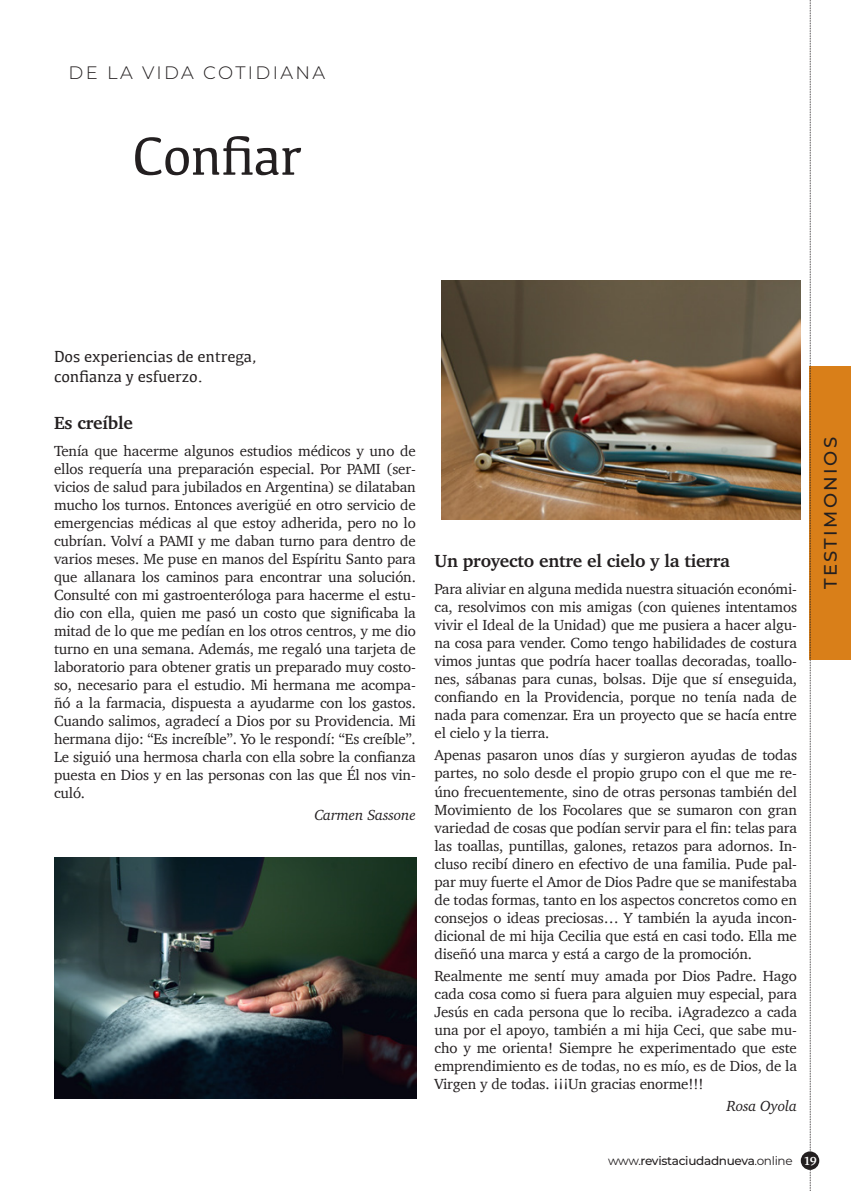
<style>
.page{position:relative;width:851px;height:1191px;background:#fff}
.page>*{position:absolute;margin:0;border:0;box-sizing:border-box;transform-origin:0 0}
.NOTA02_titulo{font:55.5px "Kefa";letter-spacing:-.025em;color:#231f20}
.NOTA02_subtitulo{font:700 18px "Charter";letter-spacing:-.01em;color:#231f20}
.NOTA02_volanta{font:300 18px "Montserrat";letter-spacing:.13em;color:#231f20}
.NOTA02_seccion{font:500 18px "Montserrat";letter-spacing:.13em;color:#231f20}
.NOTA02_copete{font:16.5px/19.8px "Kefa";letter-spacing:-.01em;color:#231f20}
.NOTA02_texto{font:15px/18px "Charter";letter-spacing:-.01em;color:#231f20;text-align:justify}
.NOTA02_texto_FIRMA{font:italic 15px "Charter";letter-spacing:-.01em;color:#231f20}
.t1{font:500 12px "Montserrat";letter-spacing:-.025em;color:#231f20}
.s1{font-weight:400}
.s2{font-family:"Charter";font-weight:700;color:#fff}
</style>
<div class="page">
<div style="left:809px;top:366px;width:41px;height:294px;background:#d97f19"></div>
<img style="left:54px;top:857px;width:362px;height:241px">
<img style="left:442px;top:280px;width:358px;height:239px">
<svg style="left:809px;top:0;width:2px;height:1191px"></svg>
<div style="left:800px;top:1151px;width:19px;height:18px;background:#231f20;border-radius:50%"></div>
<p class="NOTA02_volanta" style="left:69px;top:60px;width:258px">DE LA VIDA COTIDIANA</p>
<p class="NOTA02_titulo" style="left:132px;top:119px;width:171px">Confiar</p>
<p class="NOTA02_copete" style="left:54px;top:346px;width:205px">Dos experiencias de entrega, confianza y esfuerzo.</p>
<p class="NOTA02_subtitulo" style="left:54px;top:411px;width:80px">Es creíble</p>
<p class="NOTA02_texto" style="left:54px;top:441px;width:363px">Tenía que hacerme algunos estudios médicos y uno de ellos requería una preparación especial. Por PAMI (ser&shy;vicios de salud para jubilados en Argentina) se dilataban mucho los turnos. Entonces averigüé en otro servicio de emergencias médicas al que estoy adherida, pero no lo cubrían. Volví a PAMI y me daban turno para dentro de varios meses. Me puse en manos del Espíritu Santo para que allanara los caminos para encontrar una solución.<br>Consulté con mi gastroenteróloga para hacerme el estu&shy;dio con ella, quien me pasó un costo que significaba la mitad de lo que me pedían en los otros centros, y me dio turno en una semana. Además, me regaló una tarjeta de laboratorio para obtener gratis un preparado muy costo&shy;so, necesario para el estudio. Mi hermana me acompa&shy;ñó a la farmacia, dispuesta a ayudarme con los gastos.<br>Cuando salimos, agradecí a Dios por su Providencia. Mi hermana dijo: “Es increíble”. Yo le respondí: “Es creíble”.<br>Le siguió una hermosa charla con ella sobre la confianza puesta en Dios y en las personas con las que Él nos vin&shy;culó.</p>
<p class="NOTA02_texto_FIRMA" style="left:314px;top:805px;width:103px">Carmen Sassone</p>
<p class="NOTA02_subtitulo" style="left:434px;top:550px;width:297px">Un proyecto entre el cielo y la tierra</p>
<p class="NOTA02_texto" style="left:434px;top:580px;width:364px">Para aliviar en alguna medida nuestra situación económi&shy;ca, resolvimos con mis amigas (con quienes intentamos vivir el Ideal de la Unidad) que me pusiera a hacer algu&shy;na cosa para vender. Como tengo habilidades de costura vimos juntas que podría hacer toallas decoradas, toallo&shy;nes, sábanas para cunas, bolsas. Dije que sí enseguida, confiando en la Providencia, porque no tenía nada de nada para comenzar. Era un proyecto que se hacía entre el cielo y la tierra.</p>
<p class="NOTA02_texto" style="left:434px;top:746px;width:364px">Apenas pasaron unos días y surgieron ayudas de todas partes, no solo desde el propio grupo con el que me re&shy;úno frecuentemente, sino de otras personas también del Movimiento de los Focolares que se sumaron con gran variedad de cosas que podían servir para el fin: telas para las toallas, puntillas, galones, retazos para adornos. In&shy;cluso recibí dinero en efectivo de una familia. Pude pal&shy;par muy fuerte el Amor de Dios Padre que se manifestaba de todas formas, tanto en los aspectos concretos como en consejos o ideas preciosas… Y también la ayuda incon&shy;dicional de mi hija Cecilia que está en casi todo. Ella me diseñó una marca y está a cargo de la promoción.</p>
<p class="NOTA02_texto" style="left:434px;top:966px;width:364px">Realmente me sentí muy amada por Dios Padre. Hago cada cosa como si fuera para alguien muy especial, para Jesús en cada persona que lo reciba. ¡Agradezco a cada una por el apoyo, también a mi hija Ceci, que sabe mu&shy;cho y me orienta! Siempre he experimentado que este emprendimiento es de todas, no es mío, es de Dios, de la Virgen y de todas. ¡¡¡Un gracias enorme!!!</p>
<p class="NOTA02_texto_FIRMA" style="left:726px;top:1096px;width:72px">Rosa Oyola</p>
<p class="NOTA02_seccion" style="left:817px;top:589px;width:153px;rotate:-90deg">TESTIMONIOS</p>
<p class="t1" style="left:608px;top:1152px;width:210px"><span class="s1">www.</span>revistaciudadnueva<span class="s1">.online</span> <span class="s2">19</span></p>
</div>
